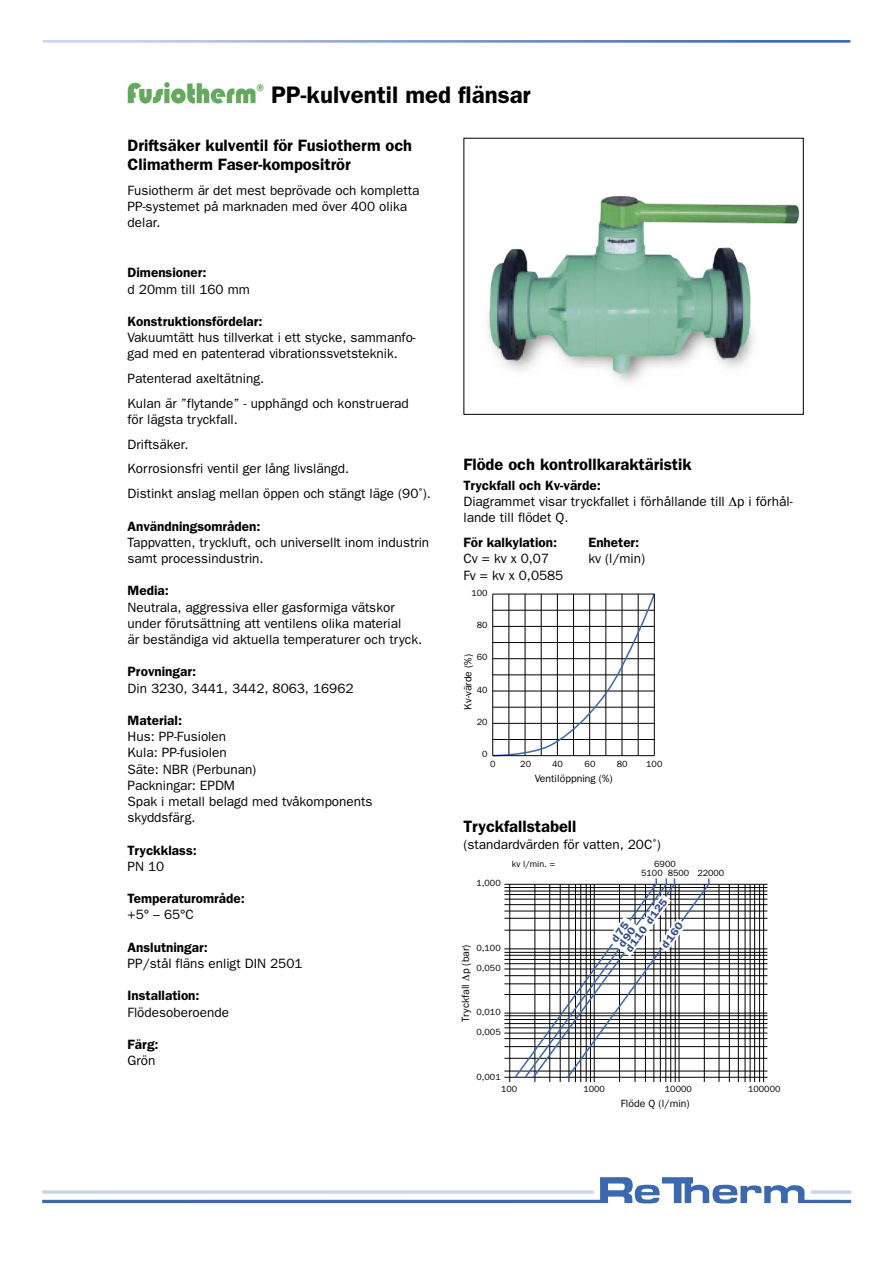
<style>
.page{position:relative;width:893px;height:1263px;background:#fff}
.page>*{position:absolute;margin:0;border:0;box-sizing:border-box;transform-origin:0 0}
.t1{font:600 24px "Franklin Gothic";color:#000}
.t2{font:600 16.5px/19.8px "Franklin Gothic";color:#000}
.t3{font:13.5px/16.2px "Franklin Gothic";color:#000}
.t4{font:600 13.5px "Franklin Gothic";color:#000}
.t5{font:600 10.8px/8.9px "Franklin Gothic";color:#35508f;scale:1.11 1}
.t6{font:10.5px "Franklin Gothic";color:#000}
.t7{font:9px "Franklin Gothic";color:#000}
</style>
<div class="page">
<svg style="left:42px;top:1177px;width:809px;height:27px"></svg>
<svg style="left:811px;top:1190px;width:40px;height:4px"></svg>
<svg style="left:42px;top:1190px;width:552px;height:4px;background:#d4d9ec"></svg>
<svg style="left:43px;top:40px;width:807px;height:3px;background:#90a7d2"></svg>
<img style="left:127px;top:81px;width:137px;height:23px">
<div style="left:463px;top:138px;width:341px;height:277px;border:1px solid #000"></div>
<hr style="left:504px;top:1058px;width:263px;height:1px;background:#000">
<hr style="left:504px;top:1071px;width:263px;height:1px;background:#000">
<hr style="left:504px;top:1013px;width:263px;height:1px;background:#000">
<hr style="left:504px;top:1015px;width:263px;height:1px;background:#000">
<hr style="left:504px;top:1019px;width:263px;height:1px;background:#000">
<hr style="left:504px;top:1023px;width:263px;height:1px;background:#000">
<hr style="left:504px;top:1027px;width:263px;height:1px;background:#000">
<hr style="left:504px;top:1033px;width:263px;height:1px;background:#000">
<hr style="left:504px;top:1038px;width:263px;height:1px;background:#000">
<hr style="left:504px;top:1046px;width:263px;height:1px;background:#000">
<hr style="left:504px;top:1077px;width:263px;height:1px;background:#000">
<hr style="left:504px;top:959px;width:263px;height:1px;background:#000">
<hr style="left:504px;top:955px;width:263px;height:1px;background:#000">
<hr style="left:504px;top:952px;width:263px;height:1px;background:#000">
<hr style="left:504px;top:948px;width:263px;height:1px;background:#000">
<hr style="left:504px;top:930px;width:263px;height:1px;background:#000">
<hr style="left:504px;top:918px;width:263px;height:1px;background:#000">
<hr style="left:504px;top:911px;width:263px;height:1px;background:#000">
<hr style="left:504px;top:904px;width:263px;height:1px;background:#000">
<hr style="left:504px;top:899px;width:263px;height:1px;background:#000">
<hr style="left:504px;top:894px;width:263px;height:1px;background:#000">
<hr style="left:504px;top:968px;width:263px;height:1px;background:#000">
<hr style="left:504px;top:975px;width:263px;height:1px;background:#000">
<hr style="left:504px;top:983px;width:263px;height:1px;background:#000">
<hr style="left:504px;top:884px;width:263px;height:1px;background:#000">
<hr style="left:504px;top:887px;width:263px;height:1px;background:#000">
<hr style="left:504px;top:891px;width:263px;height:1px;background:#000">
<hr style="left:504px;top:994px;width:263px;height:1px;background:#000">
<hr style="left:504px;top:963px;width:263px;height:1px;background:#000">
<hr style="left:509px;top:884px;width:1px;height:198px;background:#000">
<hr style="left:534px;top:884px;width:1px;height:198px;background:#000">
<hr style="left:549px;top:884px;width:1px;height:198px;background:#000">
<hr style="left:560px;top:884px;width:1px;height:198px;background:#000">
<hr style="left:580px;top:884px;width:1px;height:198px;background:#000">
<hr style="left:568px;top:884px;width:1px;height:198px;background:#000">
<hr style="left:575px;top:884px;width:1px;height:198px;background:#000">
<hr style="left:586px;top:884px;width:1px;height:198px;background:#000">
<hr style="left:590px;top:884px;width:1px;height:198px;background:#000">
<hr style="left:594px;top:884px;width:1px;height:198px;background:#000">
<hr style="left:619px;top:884px;width:1px;height:198px;background:#000">
<hr style="left:635px;top:884px;width:1px;height:198px;background:#000">
<hr style="left:645px;top:884px;width:1px;height:198px;background:#000">
<hr style="left:653px;top:884px;width:1px;height:198px;background:#000">
<hr style="left:660px;top:884px;width:1px;height:198px;background:#000">
<hr style="left:665px;top:884px;width:1px;height:198px;background:#000">
<hr style="left:670px;top:884px;width:1px;height:198px;background:#000">
<hr style="left:675px;top:884px;width:1px;height:198px;background:#000">
<hr style="left:679px;top:884px;width:1px;height:198px;background:#000">
<hr style="left:704px;top:884px;width:1px;height:198px;background:#000">
<hr style="left:729px;top:884px;width:1px;height:198px;background:#000">
<hr style="left:719px;top:884px;width:1px;height:198px;background:#000">
<hr style="left:738px;top:884px;width:1px;height:198px;background:#000">
<hr style="left:745px;top:884px;width:1px;height:198px;background:#000">
<hr style="left:750px;top:884px;width:1px;height:198px;background:#000">
<hr style="left:754px;top:884px;width:1px;height:198px;background:#000">
<hr style="left:759px;top:884px;width:1px;height:198px;background:#000">
<hr style="left:763px;top:884px;width:1px;height:198px;background:#000">
<svg style="left:492px;top:593px;width:163px;height:164px"></svg>
<hr style="left:493px;top:755px;width:161px;height:1px;background:#000">
<hr style="left:492px;top:594px;width:1px;height:162px;background:#000">
<hr style="left:654px;top:594px;width:1px;height:162px;background:#000">
<hr style="left:493px;top:594px;width:161px;height:1px;background:#000">
<img style="left:486px;top:196px;width:314px;height:187px">
<svg style="left:513px;top:878px;width:197px;height:201px"></svg>
<h1 class="t1" style="left:271px;top:81px;width:261px">PP-kulventil med flänsar</h1>
<p class="t2" style="left:128px;top:135px;width:286px">Driftsäker kulventil för Fusiotherm och<br>Climatherm Faser-kompositrör</p>
<p class="t3" style="left:128px;top:182px;width:293px">Fusiotherm är det mest beprövade och kompletta<br>PP-systemet på marknaden med över 400 olika delar.</p>
<p class="t4" style="left:128px;top:265px;width:80px">Dimensioner:</p>
<p class="t3" style="left:128px;top:281px;width:124px">d 20mm till 160 mm</p>
<p class="t4" style="left:128px;top:313px;width:136px">Konstruktionsfördelar:</p>
<p class="t3" style="left:128px;top:330px;width:290px">Vakuumtätt hus tillverkat i ett stycke, sammanfo&shy;gad med en patenterad vibrationssvetsteknik.</p>
<p class="t3" style="left:128px;top:366px;width:283px;line-height:24.8px">Patenterad axeltätning.<br>Kulan är ”flytande” - upphängd och konstruerad</p>
<p class="t3" style="left:128px;top:407px;width:305px;line-height:24.8px">för lägsta tryckfall.<br>Driftsäker.<br>Korrosionsfri ventil ger lång livslängd.<br>Distinkt anslag mellan öppen och stängt läge (90˚).</p>
<p class="t4" style="left:128px;top:518px;width:134px">Användningsområden:</p>
<p class="t3" style="left:128px;top:534px;width:303px">Tappvatten, tryckluft, och universellt inom industrin samt processindustrin.</p>
<p class="t4" style="left:128px;top:583px;width:43px">Media:</p>
<p class="t3" style="left:128px;top:599px;width:296px">Neutrala, aggressiva eller gasformiga vätskor under förutsättning att ventilens olika material<br>är beständiga vid aktuella temperaturer och tryck.</p>
<p class="t4" style="left:128px;top:664px;width:70px">Provningar:</p>
<p class="t3" style="left:128px;top:680px;width:227px">Din 3230, 3441, 3442, 8063, 16962</p>
<p class="t4" style="left:128px;top:712px;width:56px">Material:</p>
<p class="t3" style="left:128px;top:729px;width:246px">Hus: PP-Fusiolen<br>Kula: PP-fusiolen<br>Säte: NBR (Perbunan)<br>Packningar: EPDM<br>Spak i metall belagd med tvåkomponents skyddsfärg.</p>
<p class="t4" style="left:128px;top:842px;width:71px">Tryckklass:</p>
<p class="t3" style="left:128px;top:858px;width:38px">PN 10</p>
<p class="t4" style="left:128px;top:890px;width:119px">Temperaturområde:</p>
<p class="t3" style="left:128px;top:907px;width:68px">+5° – 65°C</p>
<p class="t4" style="left:128px;top:939px;width:82px">Anslutningar:</p>
<p class="t3" style="left:128px;top:955px;width:176px">PP/stål fläns enligt DIN 2501</p>
<p class="t4" style="left:128px;top:988px;width:74px">Installation:</p>
<p class="t3" style="left:128px;top:1004px;width:103px">Flödesoberoende</p>
<p class="t4" style="left:128px;top:1036px;width:33px">Färg:</p>
<p class="t3" style="left:128px;top:1053px;width:29px">Grön</p>
<p class="t2" style="left:463px;top:454px;width:230px">Flöde och kontrollkaraktäristik</p>
<p class="t4" style="left:463px;top:477px;width:139px">Tryckfall och Kv-värde:</p>
<p class="t3" style="left:463px;top:494px;width:331px">Diagrammet visar tryckfallet i förhållande till p i förhål&shy;lande till flödet Q.</p>
<p class="t4" style="left:463px;top:534px;width:95px">För kalkylation:</p>
<p class="t3" style="left:463px;top:551px;width:101px">Cv = kv x 0,07<br>Fv = kv x 0,0585</p>
<p class="t4" style="left:588px;top:534px;width:52px">Enheter:</p>
<p class="t3" style="left:588px;top:551px;width:58px">kv (l/min)</p>
<p class="t7" style="left:471px;top:587px;width:18px">100</p>
<p class="t7" style="left:477px;top:620px;width:12px">80</p>
<p class="t7" style="left:477px;top:652px;width:12px">60</p>
<p class="t6" style="left:462px;top:709px;width:57px;rotate:-90deg">Kv-värde (%)</p>
<p class="t7" style="left:477px;top:684px;width:12px">40</p>
<p class="t7" style="left:477px;top:717px;width:12px">20</p>
<p class="t7" style="left:482px;top:749px;width:7px">0</p>
<p class="t7" style="left:490px;top:759px;width:7px">0</p>
<p class="t7" style="left:520px;top:759px;width:12px">20</p>
<p class="t7" style="left:552px;top:759px;width:12px">40</p>
<p class="t7" style="left:585px;top:759px;width:12px">60</p>
<p class="t7" style="left:617px;top:759px;width:12px">80</p>
<p class="t6" style="left:535px;top:772px;width:79px">Ventilöppning (%)</p>
<p class="t7" style="left:646px;top:759px;width:18px">100</p>
<p class="t2" style="left:463px;top:817px;width:114px">Tryckfallstabell</p>
<p class="t3" style="left:463px;top:836px;width:199px">(standardvärden för vatten, 20C˚)</p>
<p class="t7" style="left:476px;top:878px;width:26px">1,000</p>
<p class="t7" style="left:512px;top:858px;width:45px">kv l/min. =</p>
<p class="t7" style="left:476px;top:943px;width:26px">0,100</p>
<p class="t6" style="left:460px;top:1022px;width:79px;rotate:-90deg">Tryckfall p (bar)</p>
<p class="t7" style="left:476px;top:963px;width:26px">0,050</p>
<p class="t7" style="left:476px;top:1006px;width:26px">0,010</p>
<p class="t7" style="left:476px;top:1027px;width:26px">0,005</p>
<p class="t7" style="left:654px;top:858px;width:23px">6900</p>
<p class="t7" style="left:641px;top:868px;width:50px">5100 8500</p>
<p class="t5" style="left:624px;top:948px;width:59px;rotate:-54deg">d110 d125</p>
<p class="t5" style="left:610px;top:938px;width:21px;rotate:-54deg">d75 d90</p>
<p class="t5" style="left:660px;top:944px;width:28px;rotate:-54deg">d160</p>
<p class="t7" style="left:697px;top:868px;width:28px">22000</p>
<p class="t7" style="left:476px;top:1072px;width:26px">0,001</p>
<p class="t7" style="left:501px;top:1083px;width:18px">100</p>
<p class="t7" style="left:583px;top:1083px;width:23px">1000</p>
<p class="t7" style="left:665px;top:1083px;width:28px">10000</p>
<p class="t7" style="left:748px;top:1083px;width:34px">100000</p>
<p class="t6" style="left:621px;top:1097px;width:70px">Flöde Q (l/min)</p>
</div>
